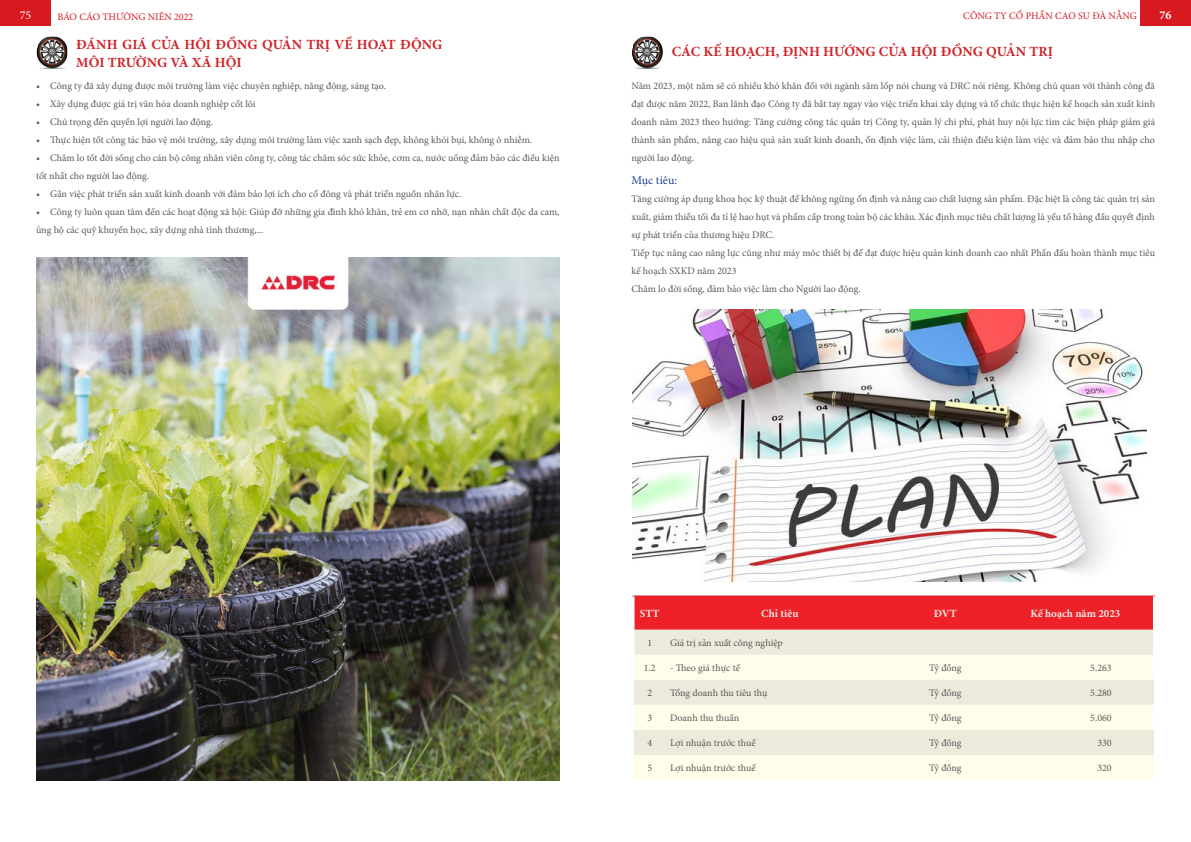
<style>
.page{position:relative;width:1191px;height:842px;background:#fff}
.page>*{position:absolute;margin:0;border:0;box-sizing:border-box;transform-origin:0 0}
.t1{font:700 14px/18px "Minion Pro";color:#ce2428}
.t2{font:12px "Minion Pro";color:#204491}
.t3{font:12px "Minion Pro";color:#fff}
.t4{font:700 12px "Minion Pro";color:#fff}
.t5{font:700 11px "Minion Pro";color:#f3e8e9}
.t6{font:10px/18px "Minion Pro";color:#58595b}
.t7{font:10px "Minion Pro";color:#d71920}
</style>
<div class="page">
<div style="left:0;top:0;width:51px;height:26px;background:#d71920"></div>
<div style="left:1140px;top:0;width:51px;height:26px;background:#d71920"></div>
<img style="left:36px;top:37px;width:31px;height:32px">
<img style="left:632px;top:37px;width:31px;height:32px">
<img style="left:36px;top:258px;width:523px;height:523px">
<svg style="left:633px;top:596px;width:521px;height:184px;background:#f4cdc0"></svg>
<hr style="left:632px;top:595px;width:34px;height:1px;background:#d2232a">
<hr style="left:666px;top:595px;width:227px;height:1px;background:#d2232a">
<hr style="left:893px;top:595px;width:104px;height:1px;background:#d2232a">
<hr style="left:997px;top:595px;width:158px;height:1px;background:#d2232a">
<hr style="left:632px;top:596px;width:2px;height:34px;background:#fff">
<hr style="left:1153px;top:596px;width:2px;height:34px;background:#fff">
<hr style="left:632px;top:630px;width:2px;height:25px;background:#fff">
<hr style="left:1153px;top:630px;width:2px;height:25px;background:#fff">
<hr style="left:632px;top:655px;width:2px;height:25px;background:#fff">
<hr style="left:1153px;top:655px;width:2px;height:25px;background:#fff">
<hr style="left:632px;top:705px;width:2px;height:25px;background:#fff">
<hr style="left:1153px;top:705px;width:2px;height:25px;background:#fff">
<img style="left:632px;top:309px;width:514px;height:272px">
<p class="t3" style="left:20px;top:7px;width:13px">75</p>
<p class="t7" style="left:57px;top:10px;width:137px">BÁO CÁO THƯỜNG NIÊN 2022</p>
<p class="t7" style="left:963px;top:9px;width:175px">CÔNG TY CỔ PHẦN CAO SU ĐÀ NẴNG</p>
<p class="t4" style="left:1159px;top:6px;width:13px">76</p>
<h1 class="t1" style="left:76px;top:35px;width:368px">ĐÁNH GIÁ CỦA HỘI ĐỒNG QUẢN TRỊ VỀ HOẠT ĐỘNG<br>MÔI TRƯỜNG VÀ XÃ HỘI</h1>
<h1 class="t1" style="left:671px;top:43px;width:383px">CÁC KẾ HOẠCH, ĐỊNH HƯỚNG CỦA HỘI ĐỒNG QUẢN TRỊ</h1>
<p class="t6" style="left:36px;top:77px;width:351px">• Công ty đã xây dựng được môi trường làm việc chuyên nghiệp, năng động, sáng tạo.</p>
<p class="t6" style="left:36px;top:95px;width:221px">• Xây dựng được giá trị văn hóa doanh nghiệp cốt lõi</p>
<p class="t6" style="left:36px;top:113px;width:179px">• Chú trọng đến quyền lợi người lao động.</p>
<p class="t6" style="left:36px;top:131px;width:497px">• Thực hiện tốt công tác bảo vệ môi trường, xây dựng môi trường làm việc xanh sạch đẹp, không khói bụi, không ô nhiễm.</p>
<p class="t6" style="left:36px;top:149px;width:525px">• Chăm lo tốt đời sống cho cán bộ công nhân viên công ty, công tác chăm sóc sức khỏe, cơm ca, nước uống đảm bảo các điều kiện tốt nhất cho người lao động.</p>
<p class="t6" style="left:36px;top:185px;width:427px">• Gắn việc phát triển sản xuất kinh doanh với đảm bảo lợi ích cho cổ đông và phát triển nguồn nhân lực.</p>
<p class="t6" style="left:36px;top:203px;width:525px">• Công ty luôn quan tâm đến các hoạt động xã hội: Giúp đỡ những gia đình khó khăn, trẻ em cơ nhỡ, nạn nhân chất độc da cam, ủng hộ các quỹ khuyến học, xây dựng nhà tình thương,...</p>
<p class="t6" style="left:631px;top:77px;width:525px;text-align:justify">Năm 2023, một năm sẽ có nhiều khó khăn đối với ngành săm lốp nói chung và DRC nói riêng. Không chủ quan với thành công đã đạt được năm 2022, Ban lãnh đạo Công ty đã bắt tay ngay vào việc triển khai xây dựng và tổ chức thực hiện kế hoạch sản xuất kinh doanh năm 2023 theo hướng: Tăng cường công tác quản trị Công ty, quản lý chi phí, phát huy nội lực tìm các biện pháp giảm giá thành sản phẩm, nâng cao hiệu quả sản xuất kinh doanh, ổn định việc làm, cải thiện điều kiện làm việc và đảm bảo thu nhập cho người lao động.</p>
<p class="t2" style="left:631px;top:172px;width:47px">Mục tiêu:</p>
<p class="t6" style="left:631px;top:190px;width:525px">Tăng cường áp dụng khoa học kỹ thuật để không ngừng ổn định và nâng cao chất lượng sản phẩm. Đặc biệt là công tác quản trị sản xuất, giảm thiểu tối đa tỉ lệ hao hụt và phẩm cấp trong toàn bộ các khâu. Xác định mục tiêu chất lượng là yếu tố hàng đầu quyết định sự phát triển của thương hiệu DRC.<br>Tiếp tục nâng cao năng lực cũng như máy móc thiết bị để đạt được hiệu quản kinh doanh cao nhất Phấn đấu hoàn thành mục tiêu kế hoạch SXKD năm 2023<br>Chăm lo đời sống, đảm bảo việc làm cho Người lao động.</p>
<p class="t5" style="left:640px;top:606px;width:21px">STT</p>
<p class="t5" style="left:761px;top:606px;width:39px">Chỉ tiêu</p>
<p class="t5" style="left:933px;top:606px;width:25px">ĐVT</p>
<p class="t5" style="left:1030px;top:606px;width:91px">Kế hoạch năm 2023</p>
<p class="t6" style="left:647px;top:634px;width:6px">1</p>
<p class="t6" style="left:670px;top:634px;width:114px">Giá trị sản xuất công nghiệp</p>
<p class="t6" style="left:644px;top:659px;width:13px">1.2</p>
<p class="t6" style="left:670px;top:659px;width:71px">- Theo giá thực tế</p>
<p class="t6" style="left:929px;top:659px;width:34px">Tỷ đồng</p>
<p class="t6" style="left:1090px;top:659px;width:23px">5.263</p>
<p class="t6" style="left:647px;top:684px;width:6px">2</p>
<p class="t6" style="left:670px;top:684px;width:99px">Tổng doanh thu tiêu thụ</p>
<p class="t6" style="left:929px;top:684px;width:34px">Tỷ đồng</p>
<p class="t6" style="left:1090px;top:684px;width:23px">5.280</p>
<p class="t6" style="left:647px;top:709px;width:6px">3</p>
<p class="t6" style="left:670px;top:709px;width:71px">Doanh thu thuần</p>
<p class="t6" style="left:929px;top:709px;width:34px">Tỷ đồng</p>
<p class="t6" style="left:1090px;top:709px;width:23px">5.060</p>
<p class="t6" style="left:647px;top:734px;width:6px">4</p>
<p class="t6" style="left:670px;top:734px;width:87px">Lợi nhuận trước thuế</p>
<p class="t6" style="left:929px;top:734px;width:34px">Tỷ đồng</p>
<p class="t6" style="left:1097px;top:734px;width:16px">330</p>
<p class="t6" style="left:647px;top:759px;width:6px">5</p>
<p class="t6" style="left:670px;top:759px;width:87px">Lợi nhuận trước thuế</p>
<p class="t6" style="left:929px;top:759px;width:34px">Tỷ đồng</p>
<p class="t6" style="left:1097px;top:759px;width:16px">320</p>
</div>
